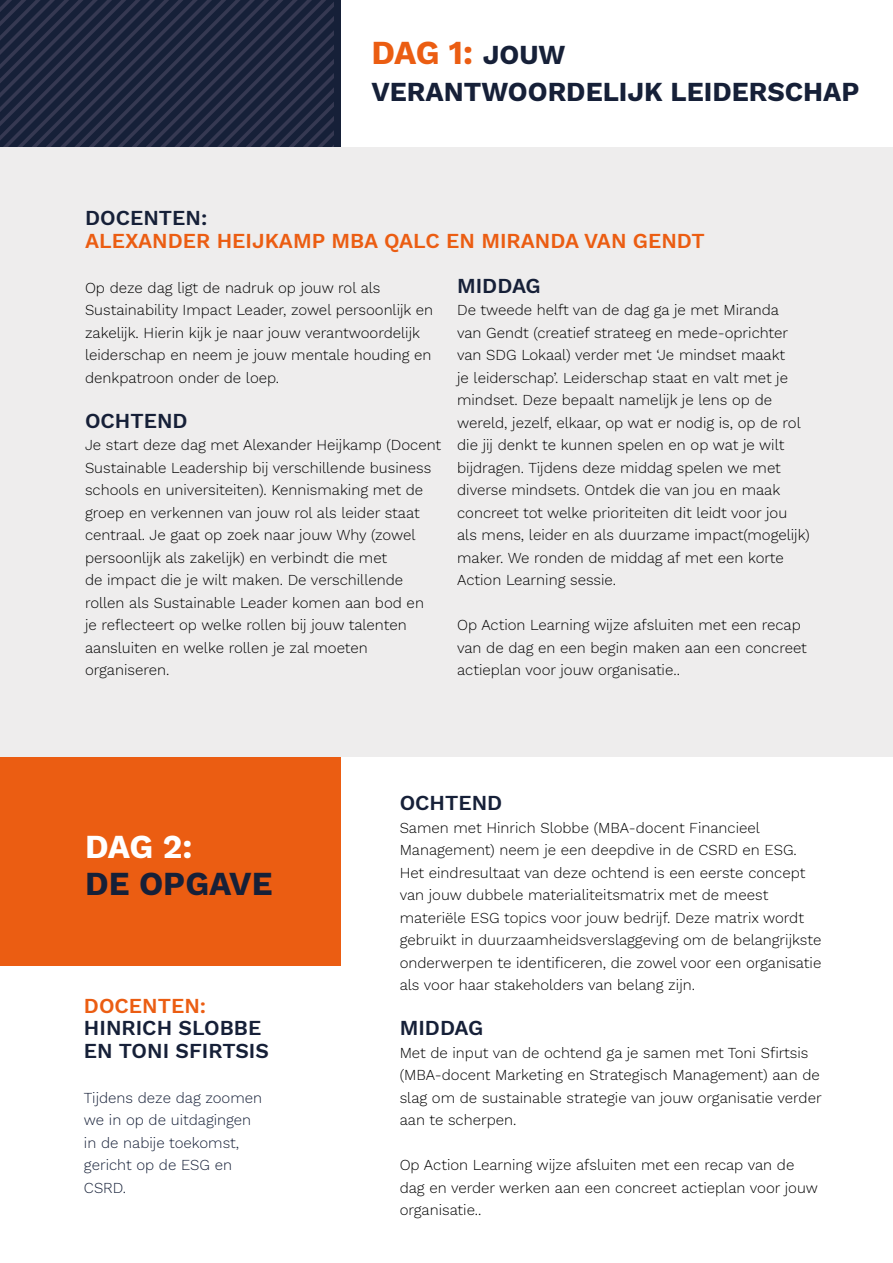
<style>
.page{position:relative;width:893px;height:1263px;background:#fff}
.page>*{position:absolute;margin:0;border:0;box-sizing:border-box;transform-origin:0 0}
.t1{font:700 33px "Work Sans";color:#eb5d12}
.t2{font:700 33px "Work Sans";color:#162038}
.t3{font:700 33px "Work Sans";color:#fff}
.t4{font:700 27px "Work Sans";color:#162038}
.t5{font:600 21px/22.5px "Work Sans";color:#162038}
.t6{font:600 21px "Work Sans";color:#eb5d12}
.t7{font:300 15px/22.5px "Work Sans";color:#000}
.t8{font:300 15px/22.5px "Work Sans";color:#162038}
.s1{font-size:27px;color:#162038}
</style>
<div class="page">
<svg style="left:0;top:0;width:334px;height:147px;background:#212841"></svg>
<div style="left:0;top:148px;width:893px;height:609px;background:#eeeded"></div>
<div style="left:0;top:757px;width:340px;height:208px;background:#eb5d12"></div>
<h1 class="t1" style="left:371px;top:28px;width:196px">DAG 1: <span class="s1">JOUW</span></h1>
<h2 class="t4" style="left:371px;top:72px;width:490px">VERANTWOORDELIJK LEIDERSCHAP</h2>
<h3 class="t5" style="left:85px;top:206px;width:124px">DOCENTEN:</h3>
<h3 class="t6" style="left:85px;top:224px;width:621px">ALEXANDER HEIJKAMP MBA QALC EN MIRANDA VAN GENDT</h3>
<p class="t7" style="left:85px;top:276px;width:350px">Op deze dag ligt de nadruk op jouw rol als Sustainability Impact Leader, zowel persoonlijk en zakelijk. Hierin kijk je naar jouw verantwoordelijk leiderschap en neem je jouw mentale houding en denkpatroon onder de loep.</p>
<h3 class="t5" style="left:85px;top:408px;width:104px">OCHTEND</h3>
<p class="t7" style="left:85px;top:433px;width:358px">Je start deze dag met Alexander Heijkamp (Docent Sustainable Leadership bij verschillende business schools en universiteiten). Kennismaking met de groep en verkennen van jouw rol als leider staat centraal. Je gaat op zoek naar jouw Why (zowel persoonlijk als zakelijk) en verbindt die met<br>de impact die je wilt maken. De verschillende rollen als Sustainable Leader komen aan bod en<br>je reflecteert op welke rollen bij jouw talenten aansluiten en welke rollen je zal moeten organiseren.</p>
<h3 class="t5" style="left:457px;top:273px;width:85px">MIDDAG</h3>
<p class="t7" style="left:457px;top:298px;width:354px">De tweede helft van de dag ga je met Miranda<br>van Gendt (creatief strateeg en mede-oprichter van SDG Lokaal) verder met ‘Je mindset maakt<br>je leiderschap’. Leiderschap staat en valt met je mindset. Deze bepaalt namelijk je lens op de wereld, jezelf, elkaar, op wat er nodig is, op de rol die jij denkt te kunnen spelen en op wat je wilt bijdragen. Tijdens deze middag spelen we met diverse mindsets. Ontdek die van jou en maak concreet tot welke prioriteiten dit leidt voor jou als mens, leider en als duurzame impact(mogelijk) maker. We ronden de middag af met een korte Action Learning sessie.</p>
<p class="t7" style="left:457px;top:613px;width:351px">Op Action Learning wijze afsluiten met een recap van de dag en een begin maken aan een concreet actieplan voor jouw organisatie..</p>
<h1 class="t3" style="left:85px;top:821px;width:109px">DAG 2:</h1>
<h1 class="t2" style="left:85px;top:859px;width:189px">DE OPGAVE</h1>
<h3 class="t6" style="left:84px;top:989px;width:124px">DOCENTEN:</h3>
<h3 class="t5" style="left:84px;top:1016px;width:187px">HINRICH SLOBBE<br>EN TONI SFIRTSIS</h3>
<p class="t8" style="left:84px;top:1086px;width:180px">Tijdens deze dag zoomen we in op de uitdagingen in de nabije toekomst, gericht op de ESG en<br>CSRD.</p>
<h3 class="t5" style="left:400px;top:791px;width:104px">OCHTEND</h3>
<p class="t7" style="left:400px;top:816px;width:423px">Samen met Hinrich Slobbe (MBA-docent Financieel Management) neem je een deepdive in de CSRD en ESG.<br>Het eindresultaat van deze ochtend is een eerste concept van jouw dubbele materialiteitsmatrix met de meest materiële ESG topics voor jouw bedrijf. Deze matrix wordt gebruikt in duurzaamheidsverslaggeving om de belangrijkste onderwerpen te identificeren, die zowel voor een organisatie als voor haar stakeholders van belang zijn.</p>
<h3 class="t5" style="left:400px;top:1016px;width:85px">MIDDAG</h3>
<p class="t7" style="left:400px;top:1041px;width:423px">Met de input van de ochtend ga je samen met Toni Sfirtsis (MBA-docent Marketing en Strategisch Management) aan de slag om de sustainable strategie van jouw organisatie verder aan te scherpen.</p>
<p class="t7" style="left:400px;top:1153px;width:420px">Op Action Learning wijze afsluiten met een recap van de dag en verder werken aan een concreet actieplan voor jouw organisatie..</p>
</div>
